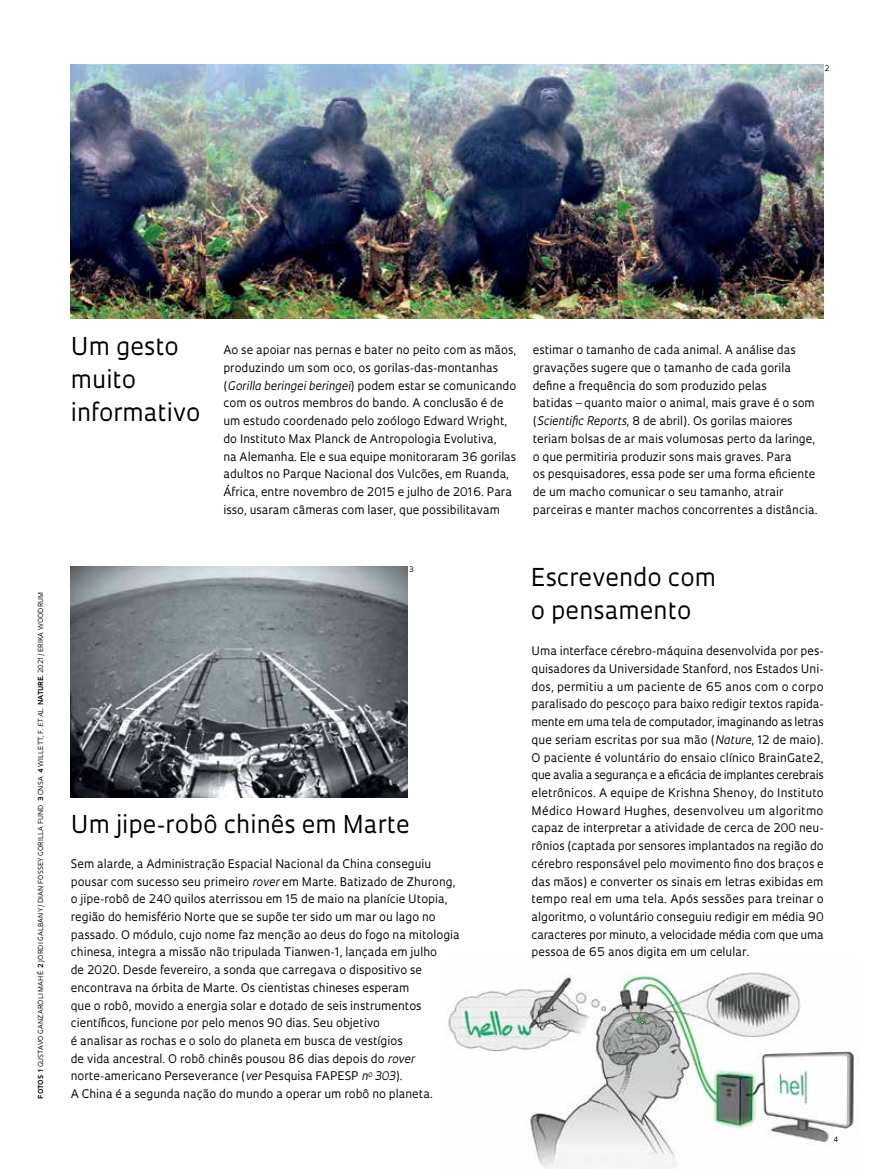
<style>
.page{position:relative;width:885px;height:1169px;background:#fff}
.page>*{position:absolute;margin:0;border:0;box-sizing:border-box;transform-origin:0 0}
.t1{font:24px/33px "Oculum";color:#000}
.t2{font:11.55px/17.7px "Oculum";color:#000}
.t3{font:7.35px "Oculum";color:#000}
.t4{font:6.75px "Oculum";letter-spacing:.015em;color:#000}
.s1{font-weight:700}
.s2{font-style:italic}
</style>
<div class="page">
<img style="left:71px;top:64px;width:752px;height:255px">
<img style="left:71px;top:567px;width:337px;height:230px">
<img style="left:445px;top:972px;width:413px;height:196px">
<p class="t3" style="left:825px;top:63px;width:6px">2</p>
<p class="t4" style="left:36px;top:1098px;width:508px;rotate:-90deg"><span class="s1">FOTOS 1</span> GUSTAVO GANZAROLI MAHÉ <span class="s1">2</span> JORDI GALBANY/DIAN FOSSEY GORILLA FUND <span class="s1">3</span> CNSA <span class="s1">4</span> WILLETT, F. <span class="s2">ET AL</span>. <span class="s1">NATURE.</span> 2021 /ERIKA WOODRUM</p>
<h1 class="t1" style="left:71px;top:328px;width:131px">Um gesto muito informativo</h1>
<p class="t2" style="left:223px;top:341px;width:294px">Ao se apoiar nas pernas e bater no peito com as mãos, produzindo um som oco, os gorilas-das-montanhas (<span class="s2">Gorilla beringei beringei</span>) podem estar se comunicando com os outros membros do bando. A conclusão é de um estudo coordenado pelo zoólogo Edward Wright, do Instituto Max Planck de Antropologia Evolutiva,<br>na Alemanha. Ele e sua equipe monitoraram 36 gorilas adultos no Parque Nacional dos Vulcões, em Ruanda, África, entre novembro de 2015 e julho de 2016. Para isso, usaram câmeras com laser, que possibilitavam</p>
<p class="t2" style="left:533px;top:341px;width:286px">estimar o tamanho de cada animal. A análise das gravações sugere que o tamanho de cada gorila define a frequência do som produzido pelas<br>batidas – quanto maior o animal, mais grave é o som (<span class="s2">Scientific Reports</span>, 8 de abril). Os gorilas maiores teriam bolsas de ar mais volumosas perto da laringe, o que permitiria produzir sons mais graves. Para<br>os pesquisadores, essa pode ser uma forma eficiente de um macho comunicar o seu tamanho, atrair parceiras e manter machos concorrentes a distância.</p>
<p class="t3" style="left:409px;top:565px;width:6px">3</p>
<h1 class="t1" style="left:71px;top:806px;width:340px">Um jipe-robô chinês em Marte</h1>
<p class="t2" style="left:71px;top:854px;width:391px">Sem alarde, a Administração Espacial Nacional da China conseguiu pousar com sucesso seu primeiro <span class="s2">rover</span> em Marte. Batizado de Zhurong, o jipe-robô de 240 quilos aterrissou em 15 de maio na planície Utopia, região do hemisfério Norte que se supõe ter sido um mar ou lago no passado. O módulo, cujo nome faz menção ao deus do fogo na mitologia chinesa, integra a missão não tripulada Tianwen-1, lançada em julho<br>de 2020. Desde fevereiro, a sonda que carregava o dispositivo se encontrava na órbita de Marte. Os cientistas chineses esperam<br>que o robô, movido a energia solar e dotado de seis instrumentos científicos, funcione por pelo menos 90 dias. Seu objetivo<br>é analisar as rochas e o solo do planeta em busca de vestígios<br>de vida ancestral. O robô chinês pousou 86 dias depois do <span class="s2">rover </span>norte-americano Perseverance (<span class="s2">ver</span> Pesquisa FAPESP <span class="s2">n</span><sup>o</sup> <span class="s2">303</span>).<br>A China é a segunda nação do mundo a operar um robô no planeta.</p>
<h1 class="t1" style="left:531px;top:560px;width:187px">Escrevendo com o pensamento</h1>
<p class="t2" style="left:532px;top:642px;width:294px;text-align:justify">Uma interface cérebro-máquina desenvolvida por pes&shy;quisadores da Universidade Stanford, nos Estados Uni&shy;dos, permitiu a um paciente de 65 anos com o corpo paralisado do pescoço para baixo redigir textos rapida&shy;mente em uma tela de computador, imaginando as letras que seriam escritas por sua mão (<span class="s2">Nature</span>, 12 de maio).<br>O paciente é voluntário do ensaio clínico BrainGate2, que avalia a segurança e a eficácia de implantes cerebrais eletrônicos. A equipe de Krishna Shenoy, do Instituto Médico Howard Hughes, desenvolveu um algoritmo capaz de interpretar a atividade de cerca de 200 neu&shy;rônios (captada por sensores implantados na região do cérebro responsável pelo movimento fino dos braços e das mãos) e converter os sinais em letras exibidas em tempo real em uma tela. Após sessões para treinar o algoritmo, o voluntário conseguiu redigir em média 90 caracteres por minuto, a velocidade média com que uma pessoa de 65 anos digita em um celular.</p>
<p class="t3" style="left:834px;top:1134px;width:6px">4</p>
</div>
